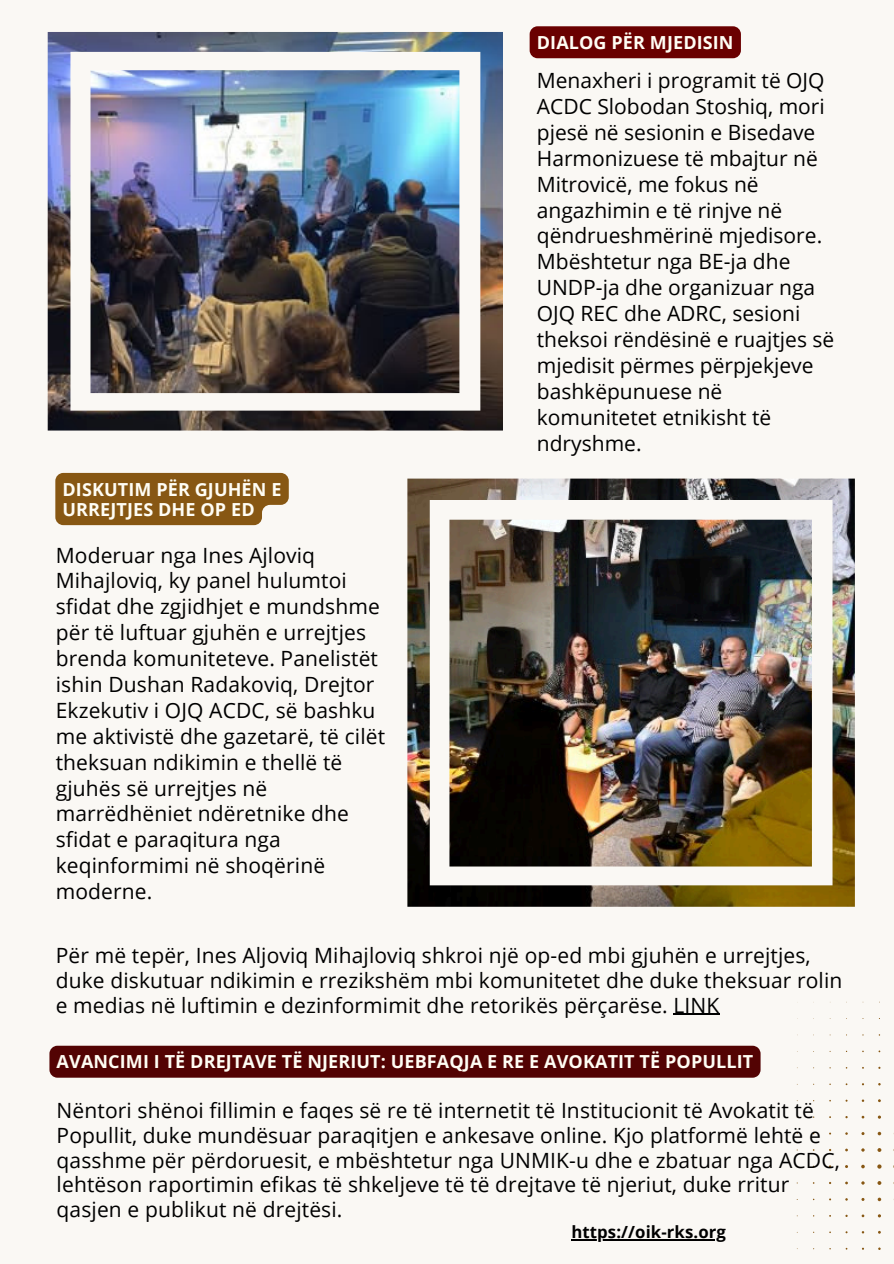
<style>
.page{position:relative;width:894px;height:1264px;background:#fff}
.page>*{position:absolute;margin:0;border:0;box-sizing:border-box;transform-origin:0 0}
.t1{font:21px/25.8px "Open Sans";letter-spacing:.005em;color:#000}
.t2{font:700 18px/20.2px "Open Sans";letter-spacing:.005em;color:#fffdf4}
.t3{font:700 16.8px "Open Sans";letter-spacing:.005em;color:#000}
</style>
<div class="page">
<div style="left:0;top:0;width:893px;height:1263px;background:#faf8f4"></div>
<svg style="left:796px;top:1001px;width:86px;height:249px"></svg>
<div style="left:49px;top:1045px;width:711px;height:32px;background:#530303"></div>
<hr style="left:571px;top:1238px;width:155px;height:1px;background:#000">
<img style="left:48px;top:32px;width:455px;height:398px">
<div style="left:529px;top:26px;width:211px;height:32px;background:#6a0000;border-radius:8px"></div>
<hr style="left:673px;top:1013px;width:46px;height:1px;background:#000">
<img style="left:407px;top:478px;width:447px;height:428px">
<div style="left:55px;top:473px;width:234px;height:52px;background:#875713"></div>
<h1 class="t2" style="left:536px;top:32px;width:198px">DIALOG PËR MJEDISIN</h1>
<h1 class="t2" style="left:62px;top:478px;width:220px">DISKUTIM PËR GJUHËN E<br>URREJTJES DHE OP ED</h1>
<h2 class="t1" style="left:56px;top:541px;width:331px">Moderuar nga Ines Ajloviq<br>Mihajloviq, ky panel hulumtoi sfidat dhe zgjidhjet e mundshme për të luftuar gjuhën e urrejtjes brenda komuniteteve. Panelistët ishin Dushan Radakoviq, Drejtor<br>Ekzekutiv i OJQ ACDC, së bashku me aktivistë dhe gazetarë, të cilët theksuan ndikimin e thellë të gjuhës së urrejtjes në marrëdhëniet ndëretnike dhe sfidat e paraqitura nga keqinformimi në shoqërinë moderne.</h2>
<p class="t1" style="left:536px;top:67px;width:299px">Menaxheri i programit të OJQ<br>ACDC Slobodan Stoshiq, mori pjesë në sesionin e Bisedave<br>Harmonizuese të mbajtur në<br>Mitrovicë, me fokus në angazhimin e të rinjve në qëndrueshmërinë mjedisore.<br>Mbështetur nga BE-ja dhe<br>UNDP-ja dhe organizuar nga<br>OJQ REC dhe ADRC, sesioni theksoi rëndësinë e ruajtjes së mjedisit përmes përpjekjeve bashkëpunuese në komunitetet etnikisht të ndryshme.</p>
<h1 class="t1" style="left:56px;top:942px;width:787px;line-height:24.8px">Për më tepër, Ines Aljoviq Mihajloviq shkroi një op-ed mbi gjuhën e urrejtjes, duke diskutuar ndikimin e rrezikshëm mbi komunitetet dhe duke theksuar rolin e medias në luftimin e dezinformimit dhe retorikës përçarëse. LINK</h1>
<p class="t2" style="left:57px;top:1051px;width:698px">AVANCIMI I TË DREJTAVE TË NJERIUT: UEBFAQJA E RE E AVOKATIT TË POPULLIT</p>
<h2 class="t1" style="left:57px;top:1097px;width:784px;line-height:24.8px">Nëntori shënoi fillimin e faqes së re të internetit të Institucionit të Avokatit të Popullit, duke mundësuar paraqitjen e ankesave online. Kjo platformë lehtë e qasshme për përdoruesit, e mbështetur nga UNMIK-u dhe e zbatuar nga ACDC, lehtëson raportimin efikas të shkeljeve të të drejtave të njeriut, duke rritur qasjen e publikut në drejtësi.</h2>
<h1 class="t3" style="left:571px;top:1219px;width:156px">https://oik-rks.org</h1>
</div>
